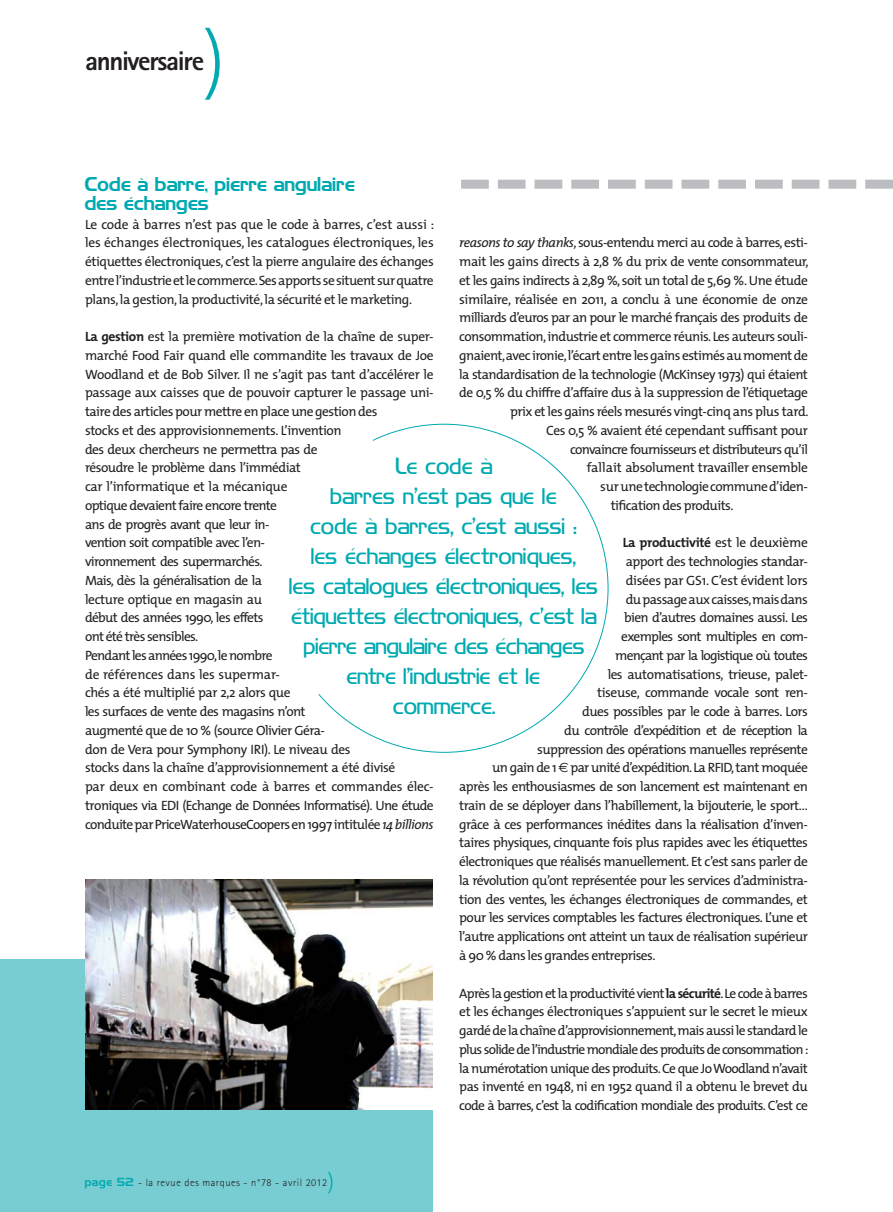
<style>
.page{position:relative;width:893px;height:1212px;background:#fff}
.page>*{position:absolute;margin:0;border:0;box-sizing:border-box;transform-origin:0 0}
.t1{font:300 75px "The Mix";color:#00aab0}
.t2{font:800 27px "Rotis Sans Serif";letter-spacing:-.05em;color:#231f20}
.t3{font:21px/30px "Hancock Park Light Laser";letter-spacing:-.01em;color:#00aab0;text-align:center}
.t4{font:18px/18.8px "Hancock Park Laser";color:#00aab0}
.t5{font:13.5px/18.8px "The Mix";letter-spacing:-.04em;color:#231f20;text-align:justify}
.t6{font:13.5px "The Mix";letter-spacing:-.02em;color:#231f20}
.t7{font:13.5px "The Mix";letter-spacing:-.06em;color:#231f20}
.t8{font:700 13.5px "The Mix";letter-spacing:-.02em;color:#231f20}
.t9{font:300 10.5px "Rotis Sans Serif";letter-spacing:.05em;color:#231f20}
.s1{font-weight:700}
.s2{font-style:italic}
.s3{font-weight:400}
.s4{font-family:"Euro Sans"}
.s5{font-family:"Hancock Park Laser";font-weight:400;color:#00aab0}
.s6{font-family:"The Mix";font-size:22.5px;color:#00aab0}
</style>
<div class="page">
<div style="left:0;top:960px;width:432px;height:252px;background:#77cdd2"></div>
<svg style="left:461px;top:180px;width:432px;height:9px"></svg>
<img style="left:85px;top:880px;width:347px;height:230px">
<h1 class="t1" style="left:203px;top:15px;width:24px">)</h1>
<h2 class="t2" style="left:85px;top:52px;width:121px">anniversaire</h2>
<h3 class="t4" style="left:85px;top:177px;width:272px">Code à barre, pierre angulaire des échanges</h3>
<p class="t5" style="left:85px;top:216px;width:351px">Le code à barres n’est pas que le code à barres, c’est aussi : les échanges électroniques, les catalogues électroniques, les étiquettes électroniques, c’est la pierre angulaire des échanges entre l’industrie et le commerce.Ses apports se situent sur quatre plans, la gestion, la productivité, la sécurité et le marketing.</p>
<p class="t5" style="left:85px;top:328px;width:350px;text-align:left"><span class="s1">La gestion</span> est la première motivation de la chaîne de super&shy;marché Food Fair quand elle commandite les travaux de Joe Woodland et de Bob Silver. Il ne s’agit pas tant d’accélérer le passage aux caisses que de pouvoir capturer le passage uni&shy;taire des articles pour mettre en place une gestion des<br>stocks et des approvisionnements. L’invention<br>des deux chercheurs ne permettra pas de<br>résoudre le problème dans l’immédiat<br>car l’informatique et la mécanique<br>optique devaient faire encore trente<br>ans de progrès avant que leur in-<br>vention soit compatible avec l’en-<br>vironnement des supermarchés.<br>Mais, dès la généralisation de la<br>lecture optique en magasin au<br>début des années 1990, les effets<br>ont été très sensibles.<br>Pendant les années 1990,le nombre<br>de références dans les supermar-<br>chés a été multiplié par 2,2 alors que<br>les surfaces de vente des magasins n’ont<br>augmenté que de 10 % (source Olivier Géra-<br>don de Vera pour Symphony IRI). Le niveau des<br>stocks dans la chaîne d’approvisionnement a été divisé<br>par deux en combinant code à barres et commandes élec&shy;troniques via EDI (Echange de Données Informatisé). Une étude conduite par PriceWaterhouseCoopers en 1997 intitulée <span class="s2">14 billions</span></p>
<p class="t5" style="left:459px;top:234px;width:350px"><span class="s2">reasons to say thanks</span>, sous-entendu merci au code à barres, esti-</p>
<p class="t5" style="left:459px;top:253px;width:351px">mait les gains directs à 2,8 % du prix de vente consommateur,</p>
<p class="t5" style="left:459px;top:272px;width:350px">et les gains indirects à 2,89 %, soit un total de 5,69 %. Une étude</p>
<p class="t5" style="left:459px;top:291px;width:350px">similaire, réalisée en 2011, a conclu à une économie de onze</p>
<p class="t5" style="left:459px;top:309px;width:350px">milliards d’euros par an pour le marché français des produits de</p>
<p class="t5" style="left:459px;top:328px;width:350px">consommation, industrie et commerce réunis. Les auteurs souli-</p>
<p class="t5" style="left:459px;top:347px;width:350px">gnaient, avec ironie, l’écart entre les gains estimés au moment de</p>
<p class="t5" style="left:459px;top:366px;width:350px">la standardisation de la technologie (McKinsey 1973) qui étaient</p>
<p class="t5" style="left:459px;top:384px;width:350px">de 0,5 % du chiffre d’affaire dus à la suppression de l’étiquetage</p>
<p class="t5" style="left:510px;top:403px;width:300px">prix et les gains réels mesurés vingt-cinq ans plus tard.</p>
<p class="t5" style="left:546px;top:422px;width:263px">Ces 0,5 % avaient été cependant suffisant pour</p>
<p class="t5" style="left:570px;top:441px;width:239px">convaincre fournisseurs et distributeurs qu’il</p>
<p class="t6" style="left:587px;top:462px;width:223px">fallait absolument travailler ensemble</p>
<p class="t5" style="left:600px;top:478px;width:209px">sur une technologie commune d’iden-</p>
<p class="t5" style="left:611px;top:497px;width:124px">tification des produits.</p>
<p class="t8" style="left:623px;top:537px;width:187px">La productivité <span class="s3">est le deuxième</span></p>
<p class="t5" style="left:626px;top:553px;width:184px">apport des technologies standar-</p>
<p class="t6" style="left:626px;top:575px;width:184px">disées par GS1. C’est évident lors</p>
<p class="t5" style="left:626px;top:591px;width:184px">du passage aux caisses,mais dans</p>
<p class="t5" style="left:624px;top:609px;width:185px">bien d’autres domaines aussi. Les</p>
<p class="t5" style="left:621px;top:628px;width:188px">exemples sont multiples en com-</p>
<p class="t7" style="left:615px;top:650px;width:194px">mençant par la logistique où toutes</p>
<p class="t5" style="left:608px;top:666px;width:202px">les automatisations, trieuse, palet-</p>
<p class="t5" style="left:597px;top:684px;width:212px">tiseuse, commande vocale sont ren-</p>
<p class="t5" style="left:582px;top:703px;width:227px">dues possibles par le code à barres. Lors</p>
<p class="t5" style="left:564px;top:722px;width:245px">du contrôle d’expédition et de réception la</p>
<p class="t5" style="left:537px;top:741px;width:272px">suppression des opérations manuelles représente</p>
<p class="t5" style="left:492px;top:759px;width:317px">un gain de 1 <span class="s4">€</span> par unité d’expédition. La RFID, tant moquée</p>
<p class="t5" style="left:459px;top:778px;width:350px">après les enthousiasmes de son lancement est maintenant en</p>
<p class="t5" style="left:459px;top:797px;width:350px">train de se déployer dans l’habillement, la bijouterie, le sport…</p>
<p class="t5" style="left:459px;top:816px;width:350px">grâce à ces performances inédites dans la réalisation d’inven-</p>
<p class="t5" style="left:459px;top:834px;width:350px">taires physiques, cinquante fois plus rapides avec les étiquettes</p>
<p class="t5" style="left:459px;top:853px;width:350px">électroniques que réalisés manuellement. Et c’est sans parler de</p>
<p class="t5" style="left:459px;top:872px;width:350px">la révolution qu’ont représentée pour les services d’administra-</p>
<p class="t5" style="left:459px;top:891px;width:350px">tion des ventes, les échanges électroniques de commandes, et</p>
<p class="t5" style="left:459px;top:909px;width:350px">pour les services comptables les factures électroniques. L’une et</p>
<p class="t5" style="left:459px;top:928px;width:350px">l’autre applications ont atteint un taux de réalisation supérieur</p>
<p class="t5" style="left:459px;top:947px;width:198px">à 90 % dans les grandes entreprises.</p>
<p class="t5" style="left:459px;top:984px;width:351px">Après la gestion et la productivité vient <span class="s1">la sécurité</span>. Le code à barres et les échanges électroniques s’appuient sur le secret le mieux gardé de la chaîne d’approvisionnement, mais aussi le standard le plus solide de l’industrie mondiale des produits de consommation : la numérotation unique des produits. Ce que Jo Woodland n’avait pas inventé en 1948, ni en 1952 quand il a obtenu le brevet du code à barres, c’est la codification mondiale des produits. C’est ce</p>
<h3 class="t3" style="left:290px;top:453px;width:310px">Le code à<br>barres n’est pas que le<br>code à barres, c’est aussi :<br>les échanges électroniques,<br>les catalogues électroniques, les étiquettes électroniques, c’est la pierre angulaire des échanges entre l’industrie et le<br>commerce.</h3>
<p class="t9" style="left:85px;top:1179px;width:251px"><span class="s5">page 52</span> - la revue des marques - n°78 - avril 2012<span class="s6">)</span></p>
</div>
